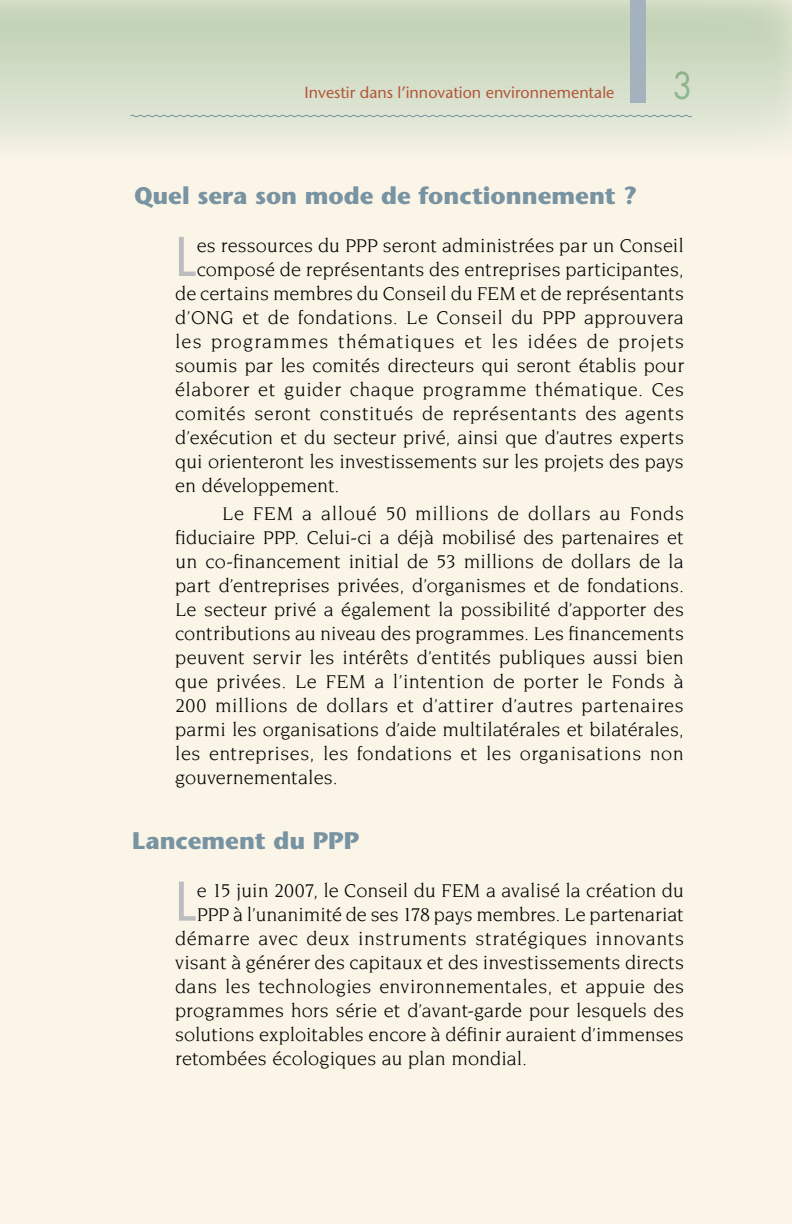
<style>
.page{position:relative;width:792px;height:1224px;background:#fbf5e8}
.page>*{position:absolute;margin:0;border:0;box-sizing:border-box;transform-origin:0 0}
.t1{font:51.8px "Futura";color:#bcbdc0}
.t2{font:700 24px "Stone Sans";color:#7893a1}
.t3{font:20px/24px "Novarese";letter-spacing:.005em;color:#000;text-align:justify}
.t4{font:20px "Novarese";letter-spacing:.025em;color:#000}
.t5{font:20px "Novarese";letter-spacing:.05em;color:#000}
.t6{font:16px "Stone Sans";color:#b35637}
</style>
<div class="page">
<div style="left:0;top:0;width:792px;height:159px;background:linear-gradient(to bottom,#bfd0b3,#efefe2)"></div>
<div style="left:630px;top:0;width:16px;height:103px;background:#a3b2bd"></div>
<svg style="left:130px;top:114px;width:563px;height:4px;background:#c2cec5"></svg>
<svg style="left:675px;top:72px;width:15px;height:28px"></svg>
<p class="t6" style="left:305px;top:82px;width:311px">Investir dans l’innovation environnementale</p>
<p class="t2" style="left:134px;top:181px;width:505px">Quel sera son mode de fonctionnement ?</p>
<h1 class="t1" style="left:175px;top:223px;width:21px">L</h1>
<p class="t3" style="left:197px;top:233px;width:489px">es ressources du PPP seront administrées par un Conseil</p>
<p class="t3" style="left:197px;top:257px;width:489px">composé de représentants des entreprises participantes,</p>
<p class="t3" style="left:175px;top:281px;width:510px">de certains membres du Conseil du FEM et de représentants</p>
<p class="t3" style="left:175px;top:305px;width:510px">d’ONG et de fondations. Le Conseil du PPP approuvera</p>
<p class="t5" style="left:175px;top:331px;width:510px">les programmes thématiques et les idées de projets</p>
<p class="t3" style="left:175px;top:353px;width:510px">soumis par les comités directeurs qui seront établis pour</p>
<p class="t3" style="left:175px;top:377px;width:510px">élaborer et guider chaque programme thématique. Ces</p>
<p class="t4" style="left:175px;top:403px;width:510px">comités seront constitués de représentants des agents</p>
<p class="t3" style="left:175px;top:425px;width:510px">d’exécution et du secteur privé, ainsi que d’autres experts</p>
<p class="t3" style="left:175px;top:449px;width:510px">qui orienteront les investissements sur les projets des pays</p>
<p class="t3" style="left:175px;top:473px;width:166px">en développement.</p>
<p class="t3" style="left:175px;top:502px;width:510px;text-indent:47px">Le FEM a alloué 50 millions de dollars au Fonds fiduciaire PPP. Celui-ci a déjà mobilisé des partenaires et un co-financement initial de 53 millions de dollars de la part d’entreprises privées, d’organismes et de fondations.<br>Le secteur privé a également la possibilité d’apporter des contributions au niveau des programmes. Les financements peuvent servir les intérêts d’entités publiques aussi bien que privées. Le FEM a l’intention de porter le Fonds à 200 millions de dollars et d’attirer d’autres partenaires parmi les organisations d’aide multilatérales et bilatérales, les entreprises, les fondations et les organisations non gouvernementales.</p>
<p class="t2" style="left:132px;top:826px;width:229px">Lancement du PPP</p>
<h1 class="t1" style="left:175px;top:868px;width:21px">L</h1>
<p class="t3" style="left:197px;top:878px;width:489px">e 15 juin 2007, le Conseil du FEM a avalisé la création du</p>
<p class="t3" style="left:197px;top:902px;width:489px">PPP à l’unanimité de ses 178 pays membres. Le partenariat</p>
<p class="t4" style="left:175px;top:927px;width:510px">démarre avec deux instruments stratégiques innovants</p>
<p class="t3" style="left:175px;top:950px;width:510px">visant à générer des capitaux et des investissements directs</p>
<p class="t3" style="left:175px;top:974px;width:510px">dans les technologies environnementales, et appuie des</p>
<p class="t3" style="left:175px;top:998px;width:510px">programmes hors série et d’avant-garde pour lesquels des</p>
<p class="t3" style="left:175px;top:1022px;width:510px">solutions exploitables encore à définir auraient d’immenses</p>
<p class="t3" style="left:175px;top:1046px;width:353px">retombées écologiques au plan mondial.</p>
</div>
